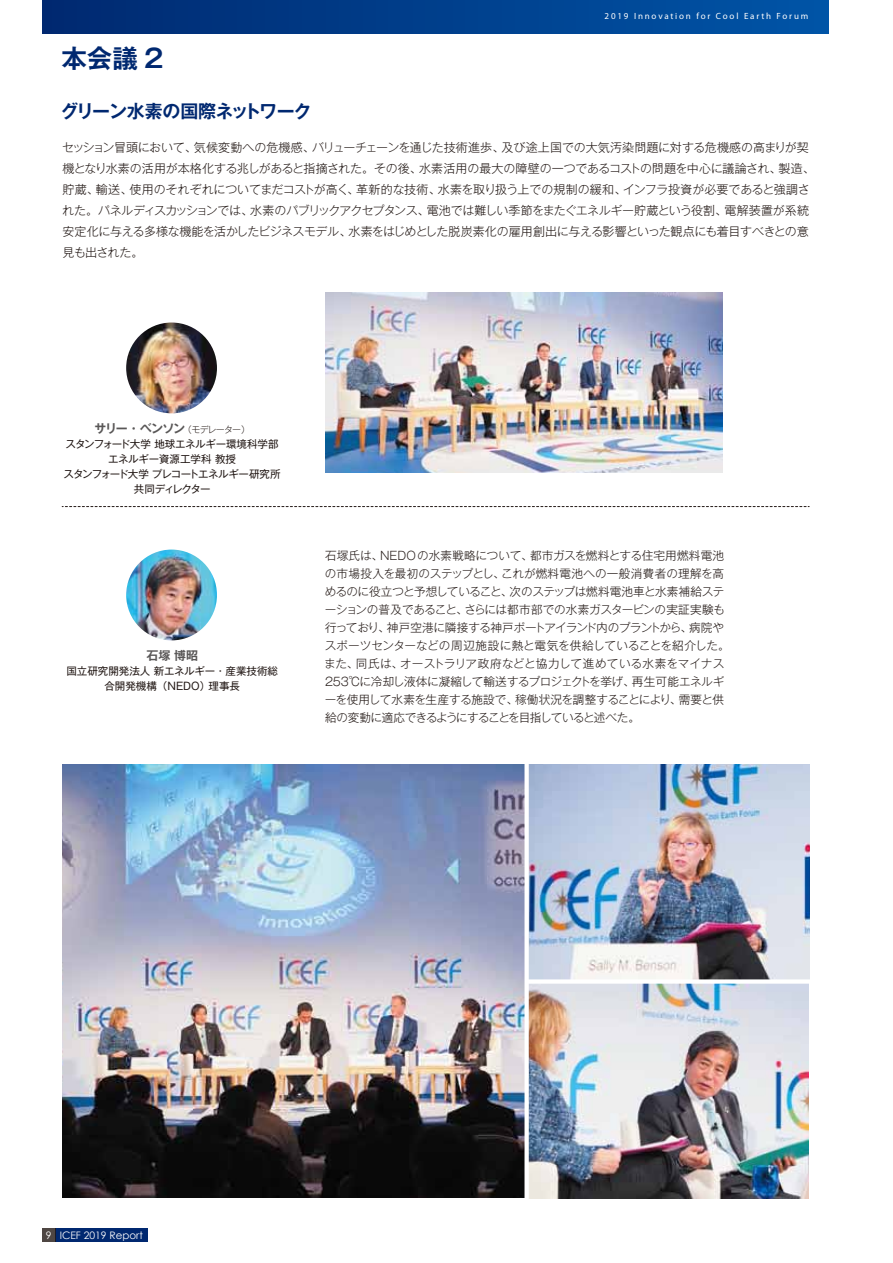
<style>
.page{position:relative;width:893px;height:1263px;background:#fff}
.page>*{position:absolute;margin:0;border:0;box-sizing:border-box;transform-origin:0 0}
.t1{font:700 25.5px "Gothic MB101 Pr 6 De";color:#002870}
.t2{font:700 18px "Gothic MB101 Pr 6 N De";letter-spacing:-.05em;color:#002870}
.t3{font:300 12px/21px "Gothic MB101 Pr 6 N";letter-spacing:-.03em;color:#221815}
.t4{font:700 12px "Gothic MB101 Pr 6 N De";letter-spacing:-.055em;color:#595757}
.t5{font:300 11.7px/18px "Gothic MB101 Pr 6 N";letter-spacing:-.02em;color:#221815}
.t6{font:10.5px/15px "Gothic MB101 Pr 6 N";letter-spacing:-.045em;color:#221815;text-align:center}
.t7{font:10.5px/15px "Gothic MB101 Pr 6 N";letter-spacing:-.015em;color:#221815;text-align:center}
.t8{font:10.35px "Century Gothic";color:#fff}
.t9{font:9px "Myriad Pro";letter-spacing:.2em;color:#fff}
.s1{font-family:"Gothic MB101 Pr 6 N";font-weight:300;font-size:9px;color:#221815}
</style>
<div class="page">
<div style="left:42px;top:0;width:787px;height:34px;background:linear-gradient(to right,#002970,#0055a7)"></div>
<svg style="left:62px;top:506px;width:747px;height:1px"></svg>
<img style="left:325px;top:292px;width:398px;height:180px">
<img style="left:63px;top:764px;width:746px;height:434px">
<img style="left:126px;top:322px;width:91px;height:91px;border-radius:45px">
<img style="left:126px;top:550px;width:91px;height:90px;border-radius:45px">
<div style="left:524px;top:756px;width:5px;height:454px;background:#fff"></div>
<div style="left:55px;top:1229px;width:93px;height:13px;background:#002870"></div>
<div style="left:42px;top:1229px;width:13px;height:13px;background:#4e4643"></div>
<div style="left:527px;top:979px;width:303px;height:5px;background:#fff"></div>
<p class="t9" style="left:605px;top:11px;width:205px">2019 Innovation for Cool Earth Forum</p>
<p class="t1" style="left:61px;top:38px;width:104px">本会議 2</p>
<p class="t2" style="left:60px;top:96px;width:253px">グリーン水素の国際ネットワーク</p>
<p class="t3" style="left:62px;top:136px;width:754px">セッション冒頭において、気候変動への危機感、バリューチェーンを通じた技術進歩、及び途上国での大気汚染問題に対する危機感の高まりが契機となり水素の活用が本格化する兆しがあると指摘された。その後、水素活用の最大の障壁の一つであるコストの問題を中心に議論され、製造、貯蔵、輸送、使用のそれぞれについてまだコストが高く、革新的な技術、水素を取り扱う上での規制の緩和、インフラ投資が必要であると強調された。パネルディスカッションでは、水素のパブリックアクセプタンス、電池では難しい季節をまたぐエネルギー貯蔵という役割、電解装置が系統安定化に与える多様な機能を活かしたビジネスモデル、水素をはじめとした脱炭素化の雇用創出に与える影響といった観点にも着目すべきとの意見も出された。</p>
<p class="t4" style="left:94px;top:418px;width:157px">サリー・ベンソン<span class="s1">（モデレーター）</span></p>
<p class="t6" style="left:64px;top:436px;width:218px">スタンフォード大学 地球エネルギー環境科学部エネルギー資源工学科 教授<br>スタンフォード大学 プレコートエネルギー研究所共同ディレクター</p>
<p class="t4" style="left:146px;top:645px;width:53px">石塚 博昭</p>
<p class="t7" style="left:66px;top:663px;width:213px">国立研究開発法人 新エネルギー・産業技術総合開発機構（NEDO）理事長</p>
<p class="t5" style="left:324px;top:545px;width:407px">石塚氏は、NEDOの水素戦略について、都市ガスを燃料とする住宅用燃料電池の市場投入を最初のステップとし、これが燃料電池への一般消費者の理解を高めるのに役立つと予想していること、次のステップは燃料電池車と水素補給ステーションの普及であること、さらには都市部での水素ガスタービンの実証実験も行っており、神戸空港に隣接する神戸ポートアイランド内のプラントから、病院やスポーツセンターなどの周辺施設に熱と電気を供給していることを紹介した。また、同氏は、オーストラリア政府などと協力して進めている水素をマイナス253℃に冷却し液体に凝縮して輸送するプロジェクトを挙げ、再生可能エネルギーを使用して水素を生産する施設で、稼働状況を調整することにより、需要と供給の変動に適応できるようにすることを目指していると述べた。</p>
<p class="t8" style="left:46px;top:1229px;width:98px">9 ICEF 2019 Report</p>
</div>
